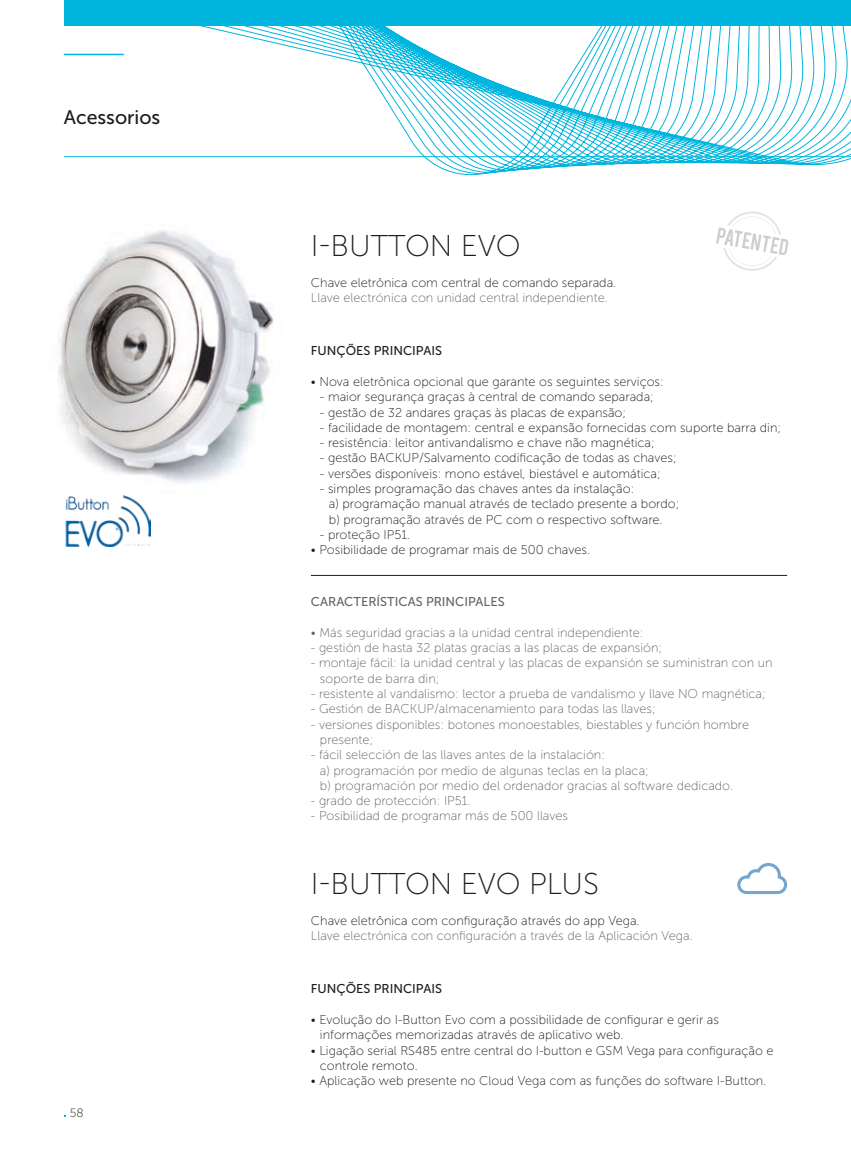
<style>
.page{position:relative;width:851px;height:1149px;background:#fff}
.page>*{position:absolute;margin:0;border:0;box-sizing:border-box;transform-origin:0 0}
.t1{font:30px "Museo Sans 100";color:#1d1d1b}
.t2{font:19.5px "Museo Sans 500";color:#1d1d1b}
.t3{font:12.75px/15.3px "Museo Sans 100";color:#1d1d1b}
.t4{font:12.75px/15.3px "Museo Sans 100";color:#646463}
.t5{font:12.75px "Museo Sans 500";color:#1d1d1b}
.t6{font:12.75px "Museo Sans 500";color:#646463}
.t7{font:12px "Museo Sans 100";color:#1d1d1b}
</style>
<div class="page">
<svg style="left:63px;top:26px;width:787px;height:149px"></svg>
<hr style="left:64px;top:54px;width:60px;height:1px;background:#00b6de">
<hr style="left:64px;top:156px;width:786px;height:1px;background:#00b6de">
<div style="left:64px;top:0;width:786px;height:26px;background:#00b6de"></div>
<img style="left:58px;top:230px;width:216px;height:254px">
<svg style="left:737px;top:862px;width:50px;height:31px"></svg>
<img style="left:65px;top:495px;width:86px;height:51px">
<svg style="left:716px;top:212px;width:72px;height:59px"></svg>
<hr style="left:311px;top:575px;width:476px;height:1px;background:#1d1d1b">
<h2 class="t2" style="left:64px;top:107px;width:98px">Acessorios</h2>
<p class="t7" style="left:70px;top:1106px;width:15px">58</p>
<h1 class="t1" style="left:311px;top:230px;width:211px">I-BUTTON EVO</h1>
<p class="t3" style="left:311px;top:275px;width:307px">Chave eletrônica com central de comando separada.</p>
<p class="t4" style="left:311px;top:290px;width:298px">Llave electrónica con unidad central independiente.</p>
<p class="t5" style="left:311px;top:344px;width:133px">FUNÇÕES PRINCIPAIS</p>
<p class="t3" style="left:311px;top:374px;width:354px">• Nova eletrônica opcional que garante os seguintes serviços:</p>
<p class="t3" style="left:320px;top:389px;width:335px">- maior segurança graças à central de comando separada;</p>
<p class="t3" style="left:320px;top:404px;width:308px">- gestão de 32 andares graças às placas de expansão;</p>
<p class="t3" style="left:320px;top:420px;width:462px">- facilidade de montagem: central e expansão fornecidas com suporte barra din;</p>
<p class="t3" style="left:320px;top:435px;width:336px">- resistência: leitor antivandalismo e chave não magnética;</p>
<p class="t3" style="left:320px;top:450px;width:358px">- gestão BACKUP/Salvamento codificação de todas as chaves;</p>
<p class="t3" style="left:320px;top:466px;width:342px">- versões disponíveis: mono estável, biestável e automática;</p>
<p class="t3" style="left:329px;top:481px;width:352px;text-indent:-9px">- simples programação das chaves antes da instalação:<br>a) programação manual através de teclado presente a bordo; b) programação através de PC com o respectivo software.</p>
<p class="t3" style="left:320px;top:527px;width:92px">- proteção IP51.</p>
<p class="t3" style="left:311px;top:542px;width:280px">• Posibilidade de programar mais de 500 chaves.</p>
<p class="t6" style="left:311px;top:594px;width:195px">CARACTERÍSTICAS PRINCIPALES</p>
<p class="t4" style="left:311px;top:624px;width:334px">• Más seguridad gracias a la unidad central independiente:</p>
<p class="t4" style="left:311px;top:640px;width:353px">- gestión de hasta 32 platas gracias a las placas de expansión;</p>
<p class="t4" style="left:320px;top:655px;width:454px;text-indent:-9px">- montaje fácil: la unidad central y las placas de expansión se suministran con un soporte de barra din;</p>
<p class="t4" style="left:311px;top:685px;width:456px">- resistente al vandalismo: lector a prueba de vandalismo y llave NO magnética;</p>
<p class="t4" style="left:311px;top:701px;width:346px">- Gestión de BACKUP/almacenamiento para todas las llaves;</p>
<p class="t4" style="left:320px;top:716px;width:430px;text-indent:-9px">- versiones disponibles: botones monoestables, biestables y función hombre presente;</p>
<p class="t4" style="left:320px;top:747px;width:414px;text-indent:-9px">- fácil selección de las llaves antes de la instalación:<br>a) programación por medio de algunas teclas en la placa;<br>b) programación por medio del ordenador gracias al software dedicado.</p>
<p class="t4" style="left:311px;top:793px;width:161px">- grado de protección: IP51.</p>
<p class="t4" style="left:311px;top:808px;width:258px">- Posibilidad de programar más de 500 llaves</p>
<h1 class="t1" style="left:311px;top:867px;width:289px">I-BUTTON EVO PLUS</h1>
<p class="t3" style="left:311px;top:912px;width:330px">Chave eletrônica com configuração através do app Vega.</p>
<p class="t4" style="left:311px;top:928px;width:383px">Llave electrónica con configuración a través de la Aplicación Vega.</p>
<p class="t5" style="left:311px;top:981px;width:133px">FUNÇÕES PRINCIPAIS</p>
<p class="t3" style="left:320px;top:1011px;width:400px;text-indent:-9px">• Evolução do I-Button Evo com a possibilidade de configurar e gerir as informações memorizadas através de aplicativo web.</p>
<p class="t3" style="left:320px;top:1042px;width:455px;text-indent:-9px">• Ligação serial RS485 entre central do I-button e GSM Vega para configuração e controle remoto.</p>
<p class="t3" style="left:311px;top:1072px;width:457px">• Aplicação web presente no Cloud Vega com as funções do software I-Button.</p>
</div>
